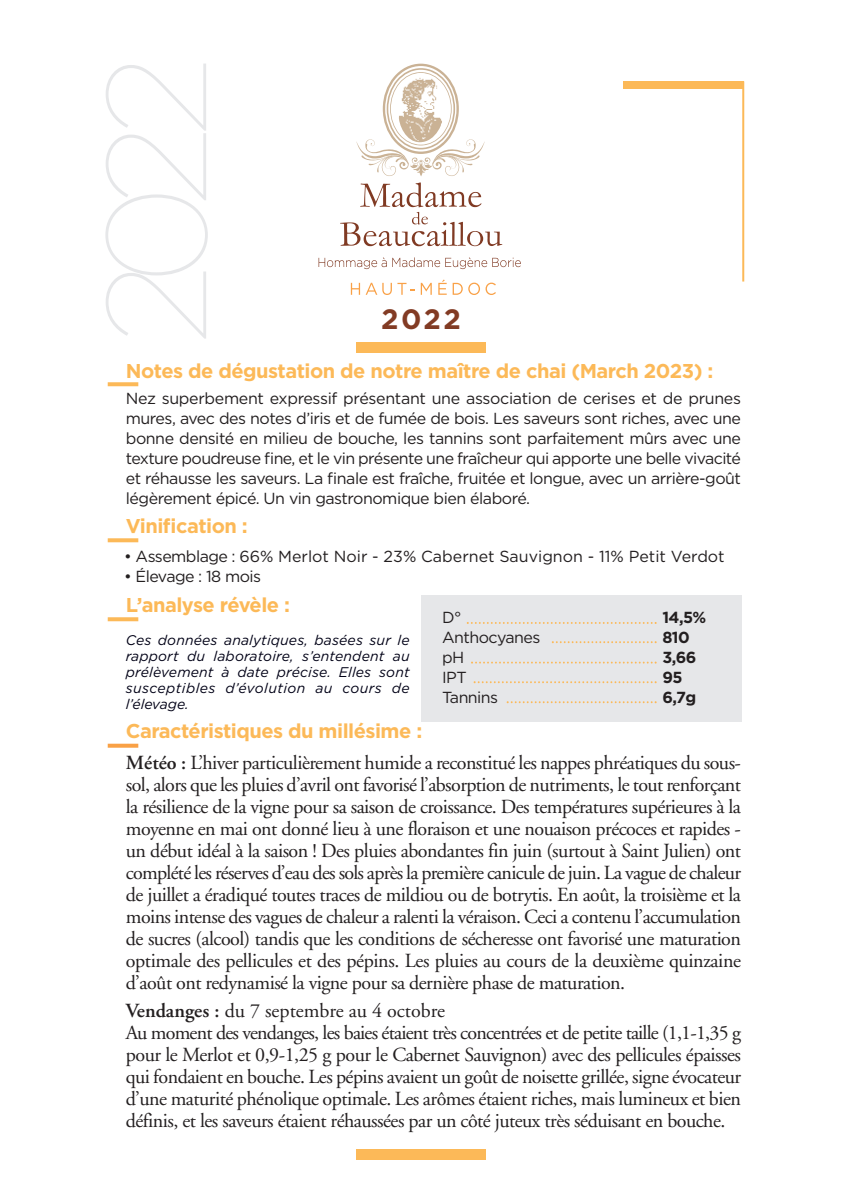
<style>
.page{position:relative;width:842px;height:1191px;background:#fff}
.page>*{position:absolute;margin:0;border:0;box-sizing:border-box;transform-origin:0 0}
.t1{font:100 141.6px "Gotham";color:#e6e7e9}
.t2{font:700 28px "Gotham";color:#823b24}
.t3{font:20px/22px "Adobe Garamond";letter-spacing:-.025em;color:#231f20;text-align:justify}
.t4{font:700 20px "Gotham";letter-spacing:-.025em;color:#fcb958}
.t5{font:16px/20px "Gotham";letter-spacing:-.03em;color:#231f20;text-align:justify}
.t6{font:16px "Gotham";color:#231f20}
.t7{font:700 16px "Gotham";letter-spacing:-.035em;color:#231f20}
.t8{font:italic 14px/16px "Gotham";letter-spacing:.03em;color:#010116;text-align:justify}
.s1{font-weight:600}
</style>
<div class="page">
<svg style="left:351px;top:283px;width:9px;height:12px"></svg>
<svg style="left:366px;top:283px;width:49px;height:12px"></svg>
<svg style="left:421px;top:283px;width:11px;height:12px"></svg>
<svg style="left:438px;top:279px;width:9px;height:16px"></svg>
<svg style="left:453px;top:283px;width:43px;height:12px"></svg>
<svg style="left:319px;top:257px;width:202px;height:12px"></svg>
<svg style="left:340px;top:182px;width:162px;height:64px"></svg>
<svg style="left:356px;top:64px;width:129px;height:112px"></svg>
<img style="left:396px;top:74px;width:48px;height:68px">
<div style="left:356px;top:342px;width:130px;height:10px;background:#fcb958"></div>
<div style="left:623px;top:81px;width:120px;height:8px;background:#fcb958"></div>
<hr style="left:742px;top:81px;width:2px;height:200px;background:#fcb958">
<div style="left:356px;top:1149px;width:130px;height:10px;background:#fcb958"></div>
<svg style="left:108px;top:382px;width:30px;height:4px"></svg>
<svg style="left:108px;top:538px;width:30px;height:4px"></svg>
<div style="left:421px;top:595px;width:320px;height:127px;background:#e6e7e9"></div>
<svg style="left:467px;top:622px;width:190px;height:2px"></svg>
<svg style="left:552px;top:641px;width:105px;height:2px"></svg>
<svg style="left:471px;top:661px;width:186px;height:2px"></svg>
<svg style="left:507px;top:701px;width:150px;height:2px"></svg>
<svg style="left:474px;top:681px;width:183px;height:2px"></svg>
<svg style="left:108px;top:617px;width:30px;height:4px"></svg>
<svg style="left:108px;top:743px;width:30px;height:4px"></svg>
<h1 class="t1" style="left:93px;top:344px;width:290px;rotate:-90deg">2022</h1>
<h2 class="t2" style="left:381px;top:306px;width:81px">2022</h2>
<p class="t4" style="left:126px;top:361px;width:589px">Notes de dégustation de notre maître de chai (March 2023) :</p>
<p class="t5" style="left:126px;top:388px;width:617px">Nez superbement expressif présentant une association de cerises et de prunes mures, avec des notes d’iris et de fumée de bois. Les saveurs sont riches, avec une bonne densité en milieu de bouche, les tannins sont parfaitement mûrs avec une texture poudreuse fine, et le vin présente une fraîcheur qui apporte une belle vivacité et réhausse les saveurs. La finale est fraîche, fruitée et longue, avec un arrière-goût légèrement épicé. Un vin gastronomique bien élaboré.</p>
<p class="t4" style="left:126px;top:516px;width:123px">Vinification :</p>
<p class="t6" style="left:124px;top:547px;width:602px">• Assemblage : 66% Merlot Noir - 23% Cabernet Sauvignon - 11% Petit Verdot</p>
<p class="t5" style="left:124px;top:566px;width:138px">• Élevage : 18 mois</p>
<p class="t4" style="left:126px;top:595px;width:166px">L’analyse révèle :</p>
<p class="t8" style="left:126px;top:632px;width:285px">Ces données analytiques, basées sur le rapport du laboratoire, s’entendent au prélèvement à date précise. Elles sont susceptibles d’évolution au cours de l’élevage.</p>
<p class="t4" style="left:126px;top:722px;width:298px">Caractéristiques du millésime :</p>
<p class="t5" style="left:442px;top:608px;width:21px">D°</p>
<p class="t7" style="left:662px;top:610px;width:45px">14,5%</p>
<p class="t5" style="left:442px;top:628px;width:100px">Anthocyanes</p>
<p class="t7" style="left:662px;top:630px;width:29px">810</p>
<p class="t5" style="left:442px;top:648px;width:24px">pH</p>
<p class="t7" style="left:662px;top:650px;width:36px">3,66</p>
<p class="t5" style="left:442px;top:668px;width:26px">IPT</p>
<p class="t7" style="left:662px;top:670px;width:22px">95</p>
<p class="t5" style="left:442px;top:688px;width:57px">Tannins</p>
<p class="t7" style="left:662px;top:690px;width:35px">6,7g</p>
<p class="t3" style="left:126px;top:753px;width:617px"><span class="s1">Météo :</span> L’hiver particulièrement humide a reconstitué les nappes phréatiques du sous&shy;sol, alors que les pluies d’avril ont favorisé l’absorption de nutriments, le tout renforçant la résilience de la vigne pour sa saison de croissance. Des températures supérieures à la moyenne en mai ont donné lieu à une floraison et une nouaison précoces et rapides - un début idéal à la saison ! Des pluies abondantes fin juin (surtout à Saint Julien) ont complété les réserves d’eau des sols après la première canicule de juin. La vague de chaleur de juillet a éradiqué toutes traces de mildiou ou de botrytis. En août, la troisième et la moins intense des vagues de chaleur a ralenti la véraison. Ceci a contenu l’accumulation de sucres (alcool) tandis que les conditions de sécheresse ont favorisé une maturation optimale des pellicules et des pépins. Les pluies au cours de la deuxième quinzaine d’août ont redynamisé la vigne pour sa dernière phase de maturation.</p>
<p class="t3" style="left:126px;top:1001px;width:617px;text-align:left"><span class="s1">Vendanges :</span> du 7 septembre au 4 octobre<br>Au moment des vendanges, les baies étaient très concentrées et de petite taille (1,1-1,35 g pour le Merlot et 0,9-1,25 g pour le Cabernet Sauvignon) avec des pellicules épaisses qui fondaient en bouche. Les pépins avaient un goût de noisette grillée, signe évocateur d’une maturité phénolique optimale. Les arômes étaient riches, mais lumineux et bien définis, et les saveurs étaient réhaussées par un côté juteux très séduisant en bouche.</p>
</div>
